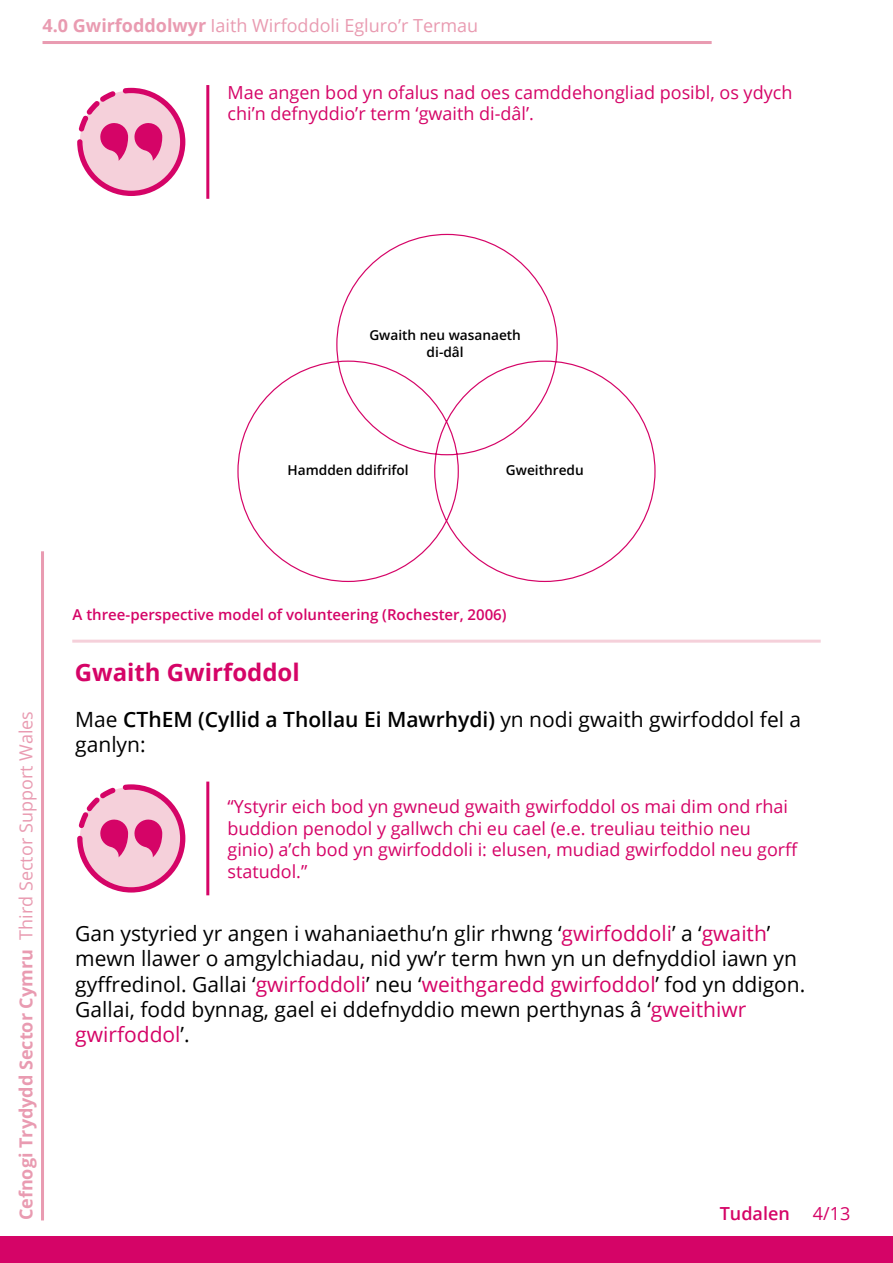
<style>
.page{position:relative;width:893px;height:1263px;background:#fff}
.page>*{position:absolute;margin:0;border:0;box-sizing:border-box;transform-origin:0 0}
.Paragraph-16-Semibol{font:700 24px "Open Sans";color:#d50467}
.Paragraph-Standard{font:21px/25.2px "Open Sans";color:#000}
.t1{font:18px/21.6px "Open Sans";color:#d50467}
.t2{font:700 18px "Open Sans";color:#e99bb1}
.t3{font:18px "Open Sans";color:#e99bb1}
.t4{font:600 18px "Open Sans";color:#d50467}
.t5{font:600 15px "Open Sans";color:#d50467}
.t6{font:600 13.65px/16.5px "Open Sans";color:#000;text-align:center}
.s1{font-weight:700}
.s2{font-weight:400}
.s3{font-weight:600}
.s4{color:#d50467}
</style>
<div class="page">
<hr style="left:43px;top:41px;width:669px;height:3px;background:#e99bb1">
<div style="left:0;top:1236px;width:893px;height:27px;background:#d50467"></div>
<hr style="left:41px;top:551px;width:3px;height:669px;background:#e99bb1">
<hr style="left:206px;top:85px;width:3px;height:114px;background:#d50467">
<svg style="left:77px;top:88px;width:108px;height:108px"></svg>
<svg style="left:237px;top:233px;width:419px;height:349px"></svg>
<hr style="left:72px;top:640px;width:749px;height:3px;background:#f5d0da">
<hr style="left:206px;top:781px;width:3px;height:114px;background:#d50467">
<svg style="left:77px;top:784px;width:108px;height:108px"></svg>
<p class="t3" style="left:43px;top:13px;width:437px"><span class="s1">4.0 Gwirfoddolwyr</span> Iaith Wirfoddoli Egluro’r Termau</p>
<p class="t1" style="left:227px;top:81px;width:566px">Mae angen bod yn ofalus nad oes camddehongliad posibl, os ydych chi’n defnyddio’r term ‘gwaith di-dâl’.</p>
<p class="t6" style="left:369px;top:327px;width:153px">Gwaith neu wasanaeth di-dâl</p>
<p class="t6" style="left:288px;top:462px;width:123px">Hamdden ddifrifol</p>
<p class="t6" style="left:506px;top:462px;width:79px">Gweithredu</p>
<p class="t2" style="left:13px;top:1220px;width:511px;rotate:-90deg">Cefnogi Trydydd Sector Cymru <span class="s2">Third Sector Support Wales</span></p>
<p class="t5" style="left:73px;top:604px;width:436px">A three-perspective model of volunteering (Rochester, 2006)</p>
<p class="Paragraph-16-Semibol" style="left:75px;top:655px;width:227px">Gwaith Gwirfoddol</p>
<p class="Paragraph-Standard" style="left:75px;top:706px;width:727px">Mae <span class="s3">CThEM (Cyllid a Thollau Ei Mawrhydi)</span> yn nodi gwaith gwirfoddol fel a ganlyn:</p>
<p class="t1" style="left:227px;top:795px;width:572px">“Ystyrir eich bod yn gwneud gwaith gwirfoddol os mai dim ond rhai buddion penodol y gallwch chi eu cael (e.e. treuliau teithio neu ginio) a’ch bod yn gwirfoddoli i: elusen, mudiad gwirfoddol neu gorff statudol.”</p>
<p class="Paragraph-Standard" style="left:75px;top:920px;width:732px">Gan ystyried yr angen i wahaniaethu’n glir rhwng ‘<span class="s4">gwirfoddoli</span>’ a ‘<span class="s4">gwaith</span>’ mewn llawer o amgylchiadau, nid yw’r term hwn yn un defnyddiol iawn yn gyffredinol. Gallai ‘<span class="s4">gwirfoddoli</span>’ neu ‘<span class="s4">weithgaredd gwirfoddol</span>’ fod yn ddigon.<br>Gallai, fodd bynnag, gael ei ddefnyddio mewn perthynas â ‘<span class="s4">gweithiwr gwirfoddol</span>’.</p>
<p class="t4" style="left:720px;top:1201px;width:72px">Tudalen</p>
<p class="t1" style="left:813px;top:1203px;width:39px">4/13</p>
</div>
